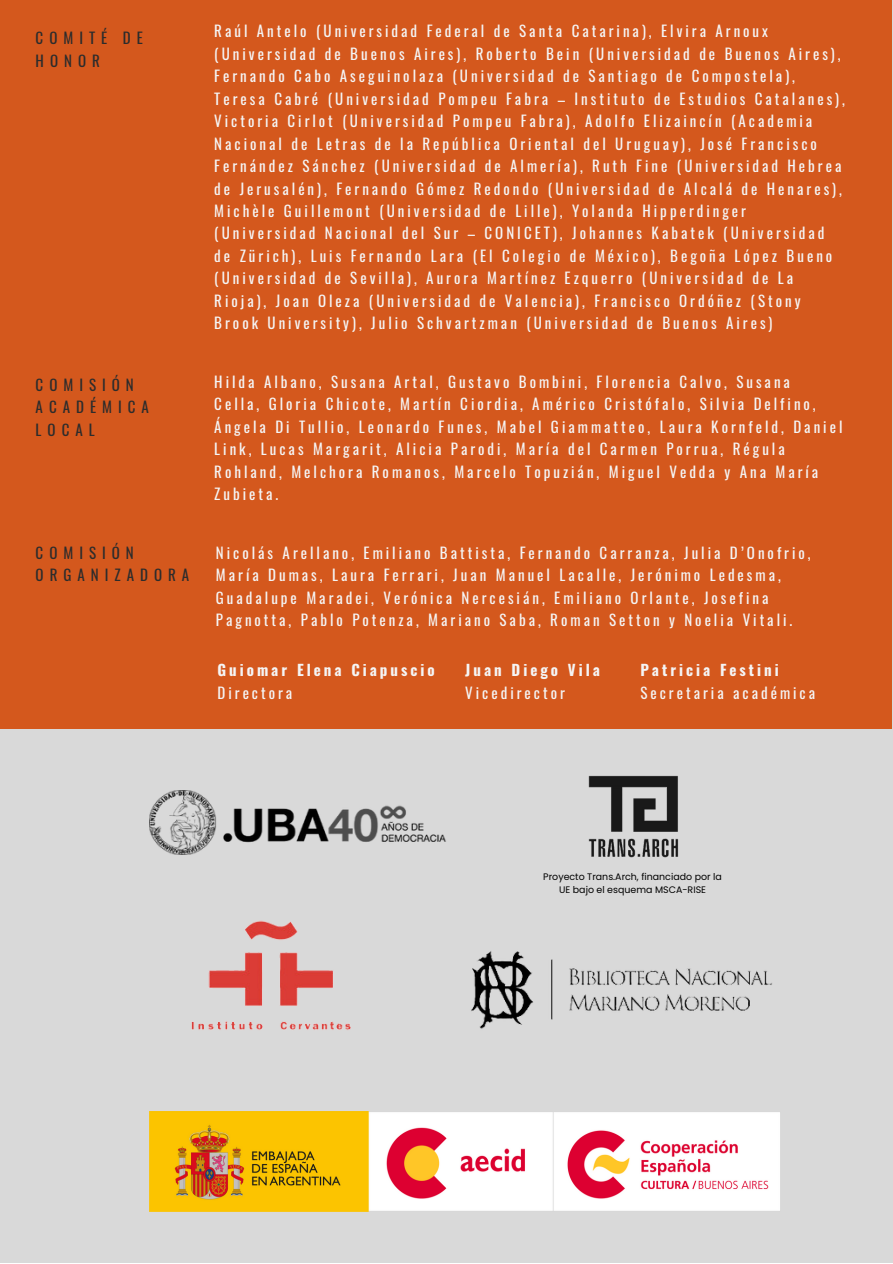
<style>
.page{position:relative;width:893px;height:1264px;background:#fff}
.page>*{position:absolute;margin:0;border:0;box-sizing:border-box;transform-origin:0 0}
.t1{font:15px/22.5px "Oswald";letter-spacing:.2em;color:#f5f5f5}
.t2{font:15px/22.5px "Oswald";letter-spacing:.4em;color:#2c2c2c}
.t3{font:700 15px "Oswald";letter-spacing:.2em;color:#f5f5f5}
.t4{font:9.45px/12.6px "Poppins";color:#000;text-align:center}
</style>
<div class="page">
<div style="left:0;top:0;width:892px;height:1262px;background:#d9d9d9"></div>
<div style="left:0;top:0;width:891px;height:728px;background:#d4581d"></div>
<img style="left:150px;top:1111px;width:630px;height:100px">
<img style="left:191px;top:920px;width:160px;height:110px">
<img style="left:588px;top:775px;width:91px;height:83px">
<img style="left:150px;top:790px;width:296px;height:64px">
<img style="left:471px;top:951px;width:301px;height:78px">
<p class="t2" style="left:36px;top:26px;width:109px">COMITÉ DE<br>HONOR</p>
<p class="t1" style="left:214px;top:19px;width:632px">Raúl Antelo (Universidad Federal de Santa Catarina), Elvira Arnoux (Universidad de Buenos Aires), Roberto Bein (Universidad de Buenos Aires), Fernando Cabo Aseguinolaza (Universidad de Santiago de Compostela), Teresa Cabré (Universidad Pompeu Fabra – Instituto de Estudios Catalanes), Victoria Cirlot (Universidad Pompeu Fabra), Adolfo Elizaincín (Academia Nacional de Letras de la República Oriental del Uruguay), José Francisco Fernández Sánchez (Universidad de Almería), Ruth Fine (Universidad Hebrea de Jerusalén), Fernando Gómez Redondo (Universidad de Alcalá de Henares), Michèle Guillemont (Universidad de Lille), Yolanda Hipperdinger (Universidad Nacional del Sur – CONICET), Johannes Kabatek (Universidad<br>de Zürich), Luis Fernando Lara (El Colegio de México), Begoña López Bueno (Universidad de Sevilla), Aurora Martínez Ezquerro (Universidad de La Rioja), Joan Oleza (Universidad de Valencia), Francisco Ordóñez (Stony Brook University), Julio Schvartzman (Universidad de Buenos Aires)</p>
<p class="t2" style="left:36px;top:373px;width:115px">COMISIÓN<br>ACADÉMICA<br>LOCAL</p>
<p class="t1" style="left:214px;top:370px;width:629px">Hilda Albano, Susana Artal, Gustavo Bombini, Florencia Calvo, Susana<br>Cella, Gloria Chicote, Martín Ciordia, Américo Cristófalo, Silvia Delfino, Ángela Di Tullio, Leonardo Funes, Mabel Giammatteo, Laura Kornfeld, Daniel Link, Lucas Margarit, Alicia Parodi, María del Carmen Porrua, Régula Rohland, Melchora Romanos, Marcelo Topuzián, Miguel Vedda y Ana María Zubieta.</p>
<p class="t2" style="left:36px;top:541px;width:155px">COMISIÓN<br>ORGANIZADORA</p>
<p class="t1" style="left:216px;top:541px;width:596px">Nicolás Arellano, Emiliano Battista, Fernando Carranza, Julia D’Onofrio, María Dumas, Laura Ferrari, Juan Manuel Lacalle, Jerónimo Ledesma, Guadalupe Maradei, Verónica Nercesián, Emiliano Orlante, Josefina Pagnotta, Pablo Potenza, Mariano Saba, Roman Setton y Noelia Vitali.</p>
<p class="t3" style="left:217px;top:658px;width:219px">Guiomar Elena Ciapuscio</p>
<p class="t1" style="left:217px;top:681px;width:76px">Directora</p>
<p class="t3" style="left:465px;top:658px;width:136px">Juan Diego Vila</p>
<p class="t1" style="left:465px;top:681px;width:101px">Vicedirector</p>
<p class="t3" style="left:640px;top:658px;width:140px">Patricia Festini</p>
<p class="t1" style="left:640px;top:681px;width:176px">Secretaria académica</p>
<p class="t4" style="left:543px;top:870px;width:180px">Proyecto Trans.Arch, financiado por la<br>UE bajo el esquema MSCA-RISE</p>
</div>
